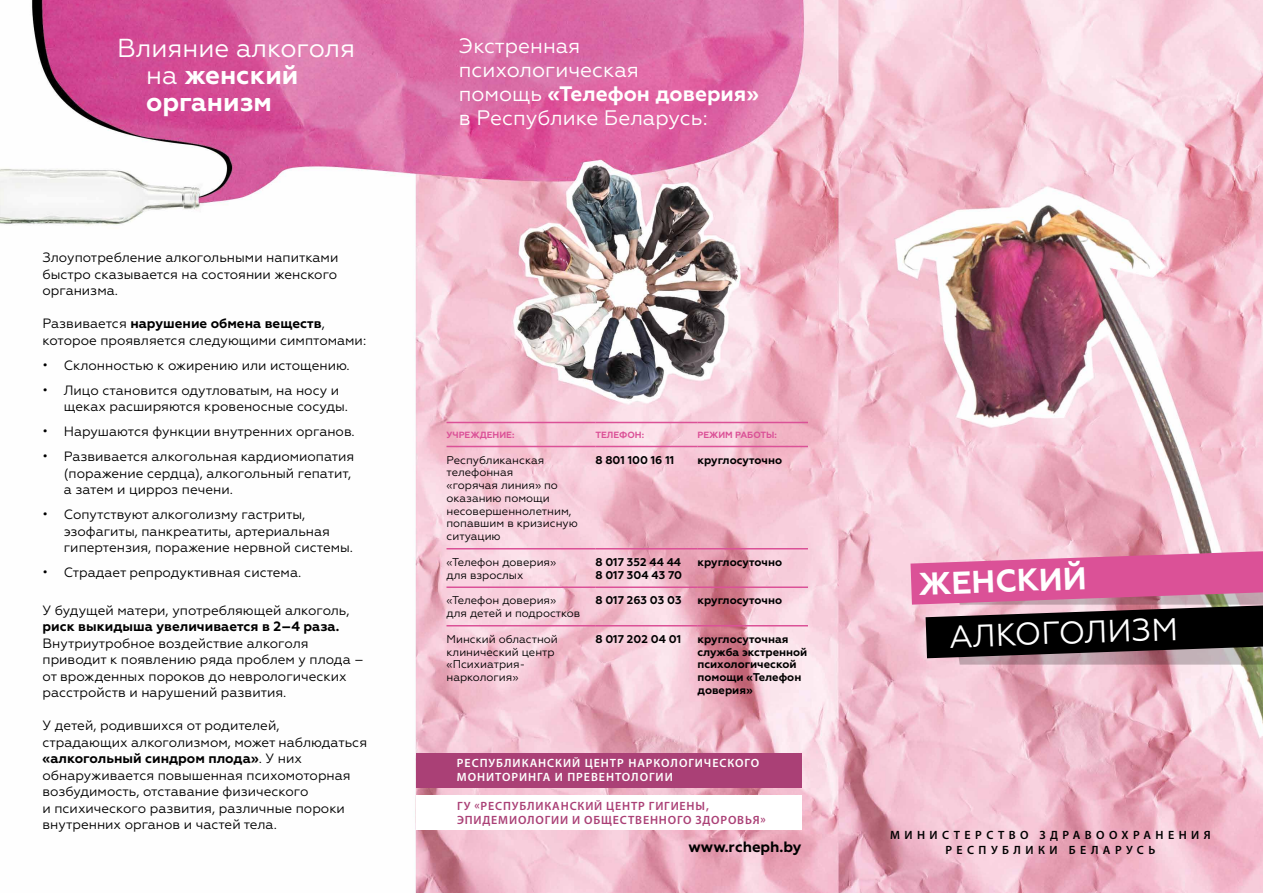
<style>
.page{position:relative;width:1263px;height:893px;background:#fff}
.page>*{position:absolute;margin:0;border:0;box-sizing:border-box;transform-origin:0 0}
.t1{font:31.5px "Geometria";color:#fff}
.t2{font:700 31.5px "Geometria";color:#fff}
.t3{font:26.1px/27.2px "Geometria";color:#fff}
.t4{font:21px/24px "Geometria";color:#fff}
.t5{font:700 15px "Geometria";color:#000}
.t6{font:13.5px/16.5px "Geometria";color:#000}
.t7{font:700 13.5px "Geometria";color:#000}
.t8{font:600 12px/13.5px "Myriad Pro";letter-spacing:.07em;color:#aa4076}
.t9{font:600 12px/13.5px "Myriad Pro";letter-spacing:.08em;color:#fff}
.t10{font:600 12px/15px "Myriad Pro";letter-spacing:.37em;color:#000;text-align:center}
.t11{font:11.25px/12.8px "Geometria";color:#000}
.t12{font:700 11.25px/12.8px "Geometria";color:#000}
.t13{font:700 9px "Geometria";color:#db5197}
.s1{font-weight:700}
</style>
<div class="page">
<img style="left:0;top:0;width:1263px;height:893px">
<hr style="left:446px;top:422px;width:149px;height:1px;background:#db5197">
<hr style="left:595px;top:422px;width:102px;height:1px;background:#db5197">
<hr style="left:697px;top:422px;width:111px;height:1px;background:#db5197">
<hr style="left:446px;top:446px;width:149px;height:1px;background:#db5197">
<hr style="left:595px;top:446px;width:102px;height:1px;background:#db5197">
<hr style="left:697px;top:446px;width:111px;height:1px;background:#db5197">
<hr style="left:446px;top:548px;width:149px;height:1px;background:#db5197">
<hr style="left:595px;top:548px;width:102px;height:1px;background:#db5197">
<hr style="left:697px;top:548px;width:111px;height:1px;background:#db5197">
<hr style="left:446px;top:586px;width:149px;height:2px;background:#db5197">
<hr style="left:595px;top:586px;width:102px;height:2px;background:#db5197">
<hr style="left:697px;top:586px;width:111px;height:2px;background:#db5197">
<hr style="left:446px;top:625px;width:149px;height:1px;background:#db5197">
<hr style="left:595px;top:625px;width:102px;height:1px;background:#db5197">
<hr style="left:697px;top:625px;width:111px;height:1px;background:#db5197">
<svg style="left:910px;top:551px;width:353px;height:114px;background:#8d506c"></svg>
<div style="left:416px;top:753px;width:385px;height:34px;background:#aa4076"></div>
<div style="left:416px;top:795px;width:385px;height:34px;background:#fff"></div>
<h2 class="t3" style="left:146px;top:35px;width:210px;text-indent:-29px">Влияние алкоголя на <span class="s1">женский организм</span></h2>
<h3 class="t4" style="left:459px;top:34px;width:301px">Экстренная психологическая<br>помощь <span class="s1">«Телефон доверия» </span>в Республике Беларусь:</h3>
<p class="t6" style="left:43px;top:249px;width:297px;text-align:justify">Злоупотребление алкогольными напитками быстро сказывается на состоянии женского организма.</p>
<p class="t6" style="left:43px;top:315px;width:325px">Развивается <span class="s1">нарушение обмена веществ</span>, которое проявляется следующими симптомами:</p>
<p class="t6" style="left:43px;top:357px;width:309px">• Склонностью к ожирению или истощению.</p>
<p class="t6" style="left:64px;top:382px;width:286px;text-indent:-21px">• Лицо становится одутловатым, на носу и щеках расширяются кровеносные сосуды.</p>
<p class="t6" style="left:43px;top:423px;width:314px">• Нарушаются функции внутренних органов.</p>
<p class="t6" style="left:64px;top:448px;width:292px;text-indent:-21px">• Развивается алкогольная кардиомиопатия (поражение сердца), алкогольный гепатит, а затем и цирроз печени.</p>
<p class="t6" style="left:64px;top:506px;width:291px;text-indent:-21px">• Сопутствуют алкоголизму гастриты, эзофагиты, панкреатиты, артериальная гипертензия, поражение нервной системы.</p>
<p class="t6" style="left:43px;top:564px;width:260px">• Страдает репродуктивная система.</p>
<p class="t6" style="left:43px;top:602px;width:309px">У будущей матери, употребляющей алкоголь,</p>
<p class="t7" style="left:43px;top:618px;width:298px">риск выкидыша увеличивается в 2–4 раза.</p>
<p class="t6" style="left:43px;top:635px;width:323px">Внутриутробное воздействие алкоголя приводит к появлению ряда проблем у плода – от врожденных пороков до неврологических расстройств и нарушений развития.</p>
<p class="t6" style="left:43px;top:717px;width:326px">У детей, родившихся от родителей, страдающих алкоголизмом, может наблюдаться <span class="s1">«алкогольный синдром плода»</span>. У них обнаруживается повышенная психомоторная возбудимость, отставание физического<br>и психического развития, различные пороки внутренних органов и частей тела.</p>
<p class="t13" style="left:446px;top:429px;width:69px">УЧРЕЖДЕНИЕ:</p>
<p class="t13" style="left:595px;top:429px;width:50px">ТЕЛЕФОН:</p>
<p class="t13" style="left:697px;top:429px;width:81px">РЕЖИМ РАБОТЫ:</p>
<p class="t11" style="left:446px;top:453px;width:133px">Республиканская телефонная<br>«горячая линия» по оказанию помощи несовершеннолетним, попавшим в кризисную ситуацию</p>
<p class="t12" style="left:595px;top:454px;width:80px">8 801 100 16 11</p>
<p class="t12" style="left:697px;top:454px;width:86px">круглосуточно</p>
<p class="t11" style="left:446px;top:556px;width:111px">«Телефон доверия» для взрослых</p>
<p class="t12" style="left:595px;top:556px;width:88px">8 017 352 44 44<br>8 017 304 43 70</p>
<p class="t12" style="left:697px;top:556px;width:86px">круглосуточно</p>
<p class="t11" style="left:446px;top:594px;width:135px">«Телефон доверия»<br>для детей и подростков</p>
<p class="t12" style="left:595px;top:594px;width:88px">8 017 263 03 03</p>
<p class="t12" style="left:697px;top:594px;width:86px">круглосуточно</p>
<p class="t11" style="left:446px;top:633px;width:113px">Минский областной клинический центр «Психиатрия&shy;наркология»</p>
<p class="t12" style="left:595px;top:633px;width:87px">8 017 202 04 01</p>
<p class="t12" style="left:697px;top:633px;width:112px">круглосуточная служба экстренной психологической помощи «Телефон доверия»</p>
<h1 class="t2" style="left:918px;top:565px;width:170px;rotate:-2deg">ЖЕНСКИЙ</h1>
<h1 class="t1" style="left:948px;top:618px;width:230px;rotate:-2deg">АЛКОГОЛИЗМ</h1>
<p class="t9" style="left:457px;top:756px;width:304px">РЕСПУБЛИКАНСКИЙ ЦЕНТР НАРКОЛОГИЧЕСКОГО<br>МОНИТОРИНГА И ПРЕВЕНТОЛОГИИ</p>
<p class="t8" style="left:457px;top:799px;width:310px">ГУ «РЕСПУБЛИКАНСКИЙ ЦЕНТР ГИГИЕНЫ,<br>ЭПИДЕМИОЛОГИИ И ОБЩЕСТВЕННОГО ЗДОРОВЬЯ»</p>
<p class="t5" style="left:688px;top:838px;width:115px">www.rcheph.by</p>
<p class="t10" style="left:890px;top:827px;width:322px">МИНИСТЕРСТВО ЗДРАВООХРАНЕНИЯ<br>РЕСПУБЛИКИ БЕЛАРУСЬ</p>
</div>
